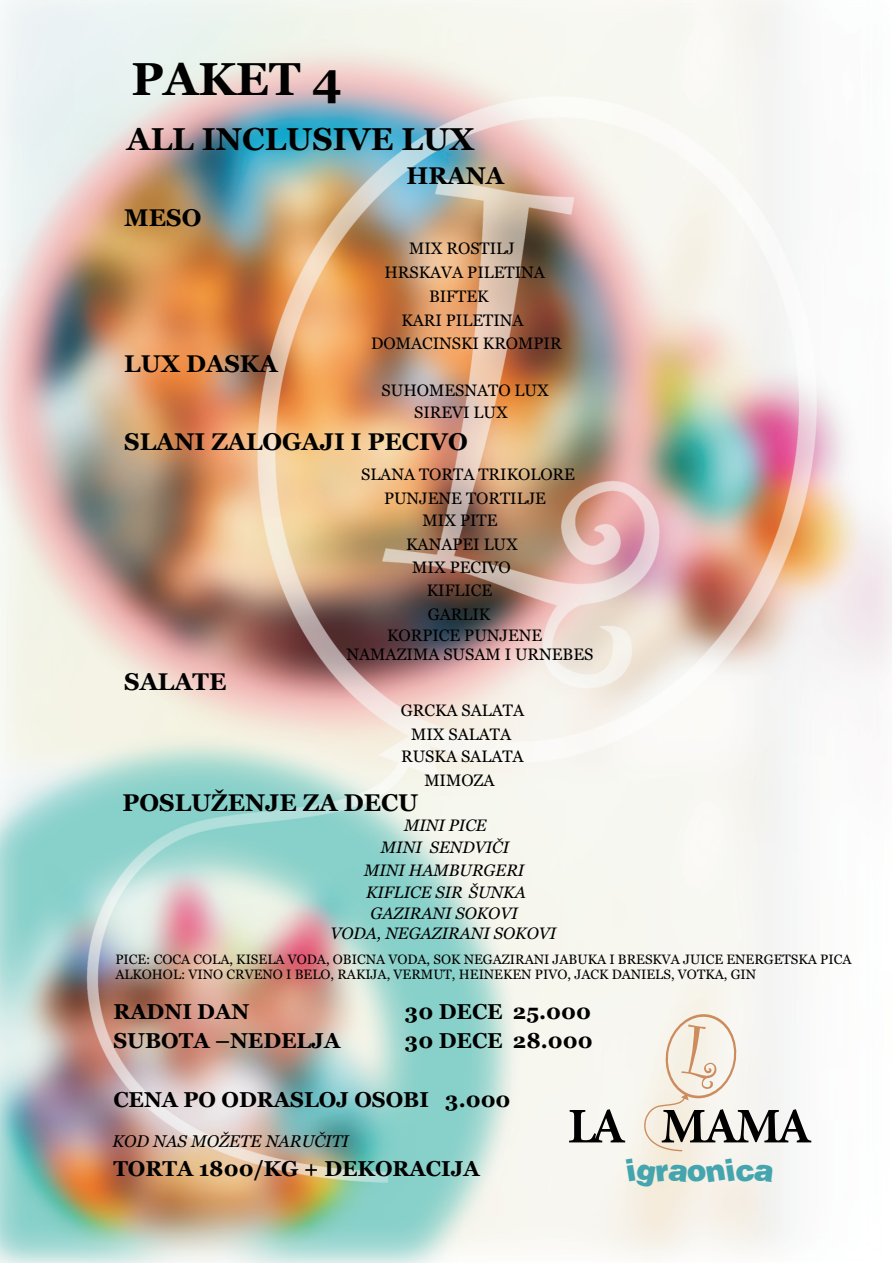
<style>
.page{position:relative;width:893px;height:1263px;background:#fff}
.page>*{position:absolute;margin:0;border:0;box-sizing:border-box;transform-origin:0 0}
.t1{font:700 45.9px "Georgia";color:#000}
.t2{font:700 31.5px "Georgia";color:#000}
.t3{font:29.7px "Soopafresh";letter-spacing:.04em;color:#44a5ae}
.t4{font:700 24px "Georgia";color:#000}
.t5{font:700 21.3px "Georgia";color:#000}
.t6{font:italic 16.8px "Georgia";color:#000}
.t7{font:16.5px/23.2px "Georgia";color:#000;text-align:center}
.t8{font:italic 16.5px/22.5px "Georgia";color:#000;text-align:center}
.t9{font:13.5px/15.3px "Georgia";color:#000}
</style>
<div class="page">
<img style="left:0;top:1px;width:892px;height:1262px">
<svg style="left:569px;top:1109px;width:56px;height:33px"></svg>
<svg style="left:644px;top:1011px;width:167px;height:140px"></svg>
<h1 class="t1" style="left:131px;top:60px;width:212px">PAKET 4</h1>
<h2 class="t2" style="left:127px;top:126px;width:349px">ALL INCLUSIVE LUX</h2>
<h3 class="t4" style="left:124px;top:208px;width:79px">MESO</h3>
<h3 class="t4" style="left:124px;top:354px;width:155px">LUX DASKA</h3>
<h3 class="t4" style="left:406px;top:166px;width:99px">HRANA</h3>
<p class="t7" style="left:409px;top:238px;width:107px">MIX ROSTILJ</p>
<p class="t7" style="left:384px;top:262px;width:162px">HRSKAVA PILETINA</p>
<p class="t7" style="left:429px;top:286px;width:61px">BIFTEK</p>
<p class="t7" style="left:401px;top:310px;width:124px">KARI PILETINA</p>
<p class="t7" style="left:371px;top:332px;width:192px">DOMACINSKI KROMPIR</p>
<p class="t7" style="left:382px;top:380px;width:169px;line-height:22.5px">SUHOMESNATO LUX<br>SIREVI LUX</p>
<h3 class="t4" style="left:124px;top:432px;width:345px">SLANI ZALOGAJI I PECIVO</h3>
<p class="t7" style="left:361px;top:464px;width:215px">SLANA TORTA TRIKOLORE</p>
<p class="t7" style="left:384px;top:488px;width:163px">PUNJENE TORTILJE</p>
<p class="t7" style="left:423px;top:510px;width:76px">MIX PITE</p>
<p class="t7" style="left:406px;top:534px;width:113px">KANAPEI LUX</p>
<p class="t7" style="left:412px;top:557px;width:100px">MIX PECIVO</p>
<p class="t7" style="left:427px;top:580px;width:67px">KIFLICE</p>
<p class="t7" style="left:428px;top:603px;width:64px">GARLIK</p>
<p class="t7" style="left:347px;top:627px;width:248px;line-height:19px;text-align:left;text-indent:41px">KORPICE PUNJENE<br>NAMAZIMA SUSAM I URNEBES</p>
<h3 class="t4" style="left:124px;top:672px;width:104px">SALATE</h3>
<p class="t7" style="left:401px;top:700px;width:125px">GRCKA SALATA<br>MIX SALATA<br>RUSKA SALATA<br>MIMOZA</p>
<h3 class="t4" style="left:123px;top:793px;width:297px">POSLUŽENJE ZA DECU</h3>
<p class="t8" style="left:364px;top:815px;width:163px">MINI PICE<br>MINI SENDVIÈI<br>MINI HAMBURGERI<br>KIFLICE SIR ŠUNKA</p>
<p class="t8" style="left:330px;top:904px;width:227px;line-height:20px">GAZIRANI SOKOVI<br>VODA, NEGAZIRANI SOKOVI</p>
<p class="t9" style="left:115px;top:953px;width:737px">PICE: COCA COLA, KISELA VODA, OBICNA VODA, SOK NEGAZIRANI JABUKA I BRESKVA JUICE ENERGETSKA PICA<br>ALKOHOL: VINO CRVENO I BELO, RAKIJA, VERMUT, HEINEKEN PIVO, JACK DANIELS, VOTKA, GIN</p>
<p class="t5" style="left:113px;top:1003px;width:137px">RADNI DAN</p>
<p class="t5" style="left:405px;top:1003px;width:188px">30 DECE 25.000</p>
<p class="t5" style="left:113px;top:1032px;width:228px">SUBOTA –NEDELJA</p>
<p class="t5" style="left:405px;top:1032px;width:189px">30 DECE 28.000</p>
<p class="t5" style="left:113px;top:1091px;width:399px">CENA PO ODRASLOJ OSOBI 3.000</p>
<p class="t6" style="left:113px;top:1134px;width:238px">KOD NAS MOŽETE NARUÈITI</p>
<p class="t5" style="left:113px;top:1160px;width:368px">TORTA 1800/KG + DEKORACIJA</p>
<h3 class="t3" style="left:626px;top:1151px;width:147px">igraonica</h3>
</div>
